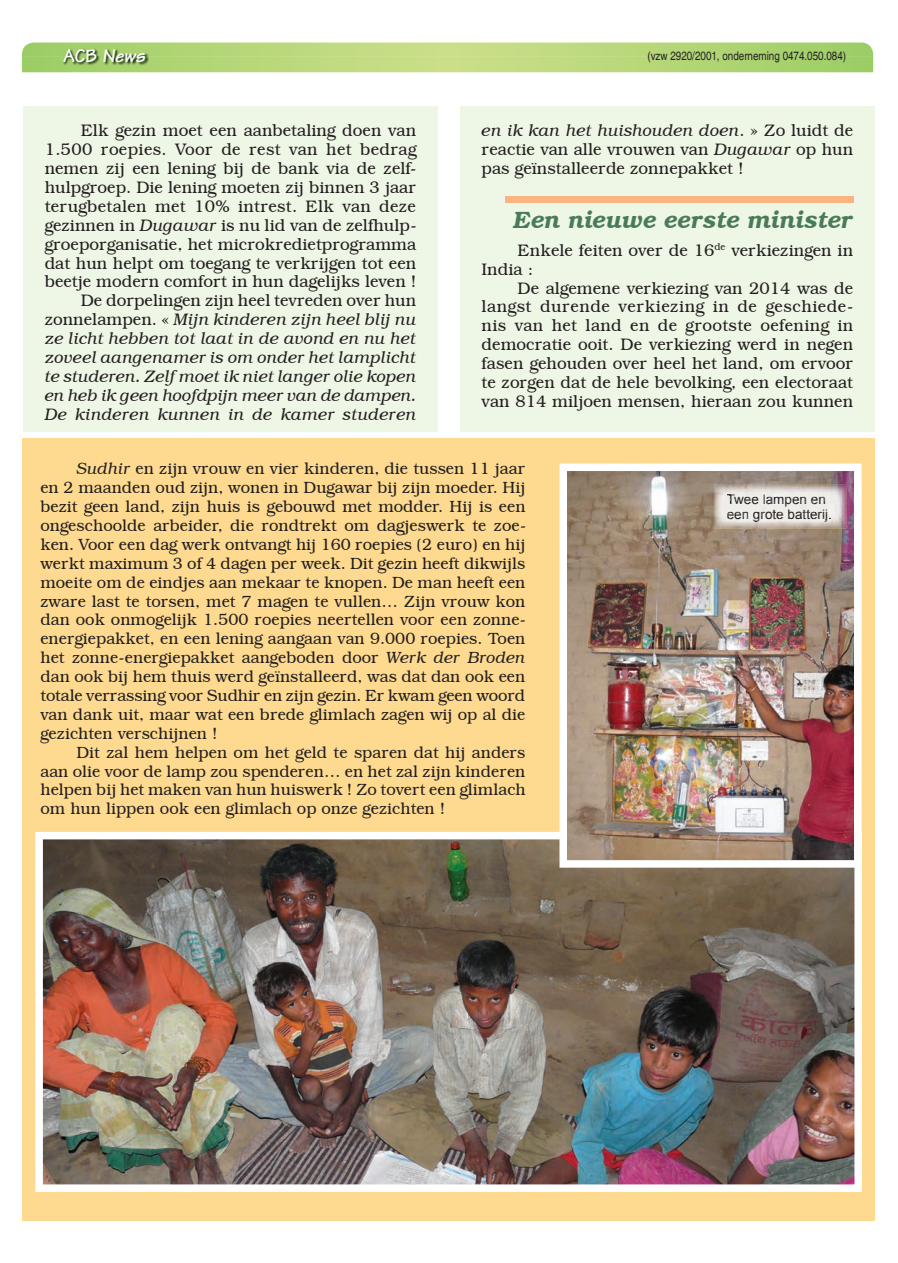
<style>
.page{position:relative;width:898px;height:1263px;background:#fff}
.page>*{position:absolute;margin:0;border:0;box-sizing:border-box;transform-origin:0 0}
.t1{font:italic 600 24px "Bookman IT Cby BT";color:#4a7b58}
.t2{font:italic 700 19.5px "Tekton";color:#fff}
.t3{font:300 16.95px/18.9px "Bookman IT Cby BT";color:#231f20;text-align:justify}
.t4{font:300 16.5px/18.9px "Bookman IT Cby BT";color:#231f20;text-align:justify}
.t5{font:13.5px/15px "Arial";color:#1f1b1b}
.t6{font:condensed 12px "Helvetica";color:#231f20}
.s1{font-style:normal}
.s2{font-style:italic}
.s3{color:#201b1d}
.s4{color:#1f1a1c}
.s5{color:#1f1b1c}
.s6{color:#1f1a1b}
</style>
<div class="page">
<svg style="left:22px;top:43px;width:850px;height:29px;background:#b5d678"></svg>
<img style="left:63px;top:49px;width:85px;height:16px">
<div style="left:22px;top:438px;width:852px;height:782px;background:#feda90"></div>
<div style="left:460px;top:106px;width:414px;height:326px;background:#eef6e5"></div>
<div style="left:505px;top:197px;width:348px;height:6px;background:#fab381"></div>
<div style="left:23px;top:106px;width:414px;height:326px;background:#eef6e5"></div>
<img style="left:35px;top:832px;width:826px;height:360px">
<img style="left:559px;top:463px;width:302px;height:405px">
<img style="left:713px;top:485px;width:132px;height:43px">
<img style="left:726px;top:494px;width:99px;height:13px">
<img style="left:727px;top:509px;width:103px;height:13px">
<p class="t2" style="left:63px;top:43px;width:84px"><span class="s1">ACB</span> News</p>
<p class="t6" style="left:647px;top:49px;width:200px">(vzw 2920/2001, onderneming 0474.050.084)</p>
<p class="t3" style="left:45px;top:121px;width:373px;text-align:right">Elk gezin moet een aanbetaling doen van 1.500 roepies. Voor de rest van het bedrag nemen zij een lening bij de bank via de zelf&shy;hulpgroep. Die lening moeten zij binnen 3 jaar terugbetalen met 10% intrest. Elk van deze gezinnen in <span class="s2">Dugawar</span> is nu lid van de zelfhulp&shy;groeporganisatie, het microkredietprogramma dat hun helpt om toegang te verkrijgen tot een beetje modern comfort in hun dagelijks leven !<br>De dorpelingen zijn heel tevreden over hun zonnelampen. « <span class="s2">Mijn kinderen zijn heel blij nu ze licht hebben tot laat in de avond en nu het zoveel aangenamer is om onder het lamplicht te studeren. Zelf moet ik niet langer olie kopen en heb ik geen hoofdpijn meer van de dampen.<br>De kinderen kunnen in de kamer studeren</span></p>
<p class="t3" style="left:481px;top:121px;width:373px"><span class="s2">en ik kan het huishouden doen</span>. » Zo luidt de reactie van alle vrouwen van <span class="s2">Dugawar</span> op hun pas geïnstalleerde zonnepakket !</p>
<h1 class="t1" style="left:513px;top:205px;width:341px">Een nieuwe eerste minister</h1>
<p class="t3" style="left:481px;top:240px;width:373px;text-indent:36px">Enkele feiten over de 16<sup>de</sup> verkiezingen in<br>India :</p>
<p class="t3" style="left:481px;top:278px;width:373px;text-indent:36px">De algemene verkiezing van 2014 was de langst durende verkiezing in de geschiede&shy;nis van het land en de grootste oefening in democratie ooit. De verkiezing werd in negen fasen gehouden over heel het land, om ervoor te zorgen dat de hele bevolking, een electoraat van 814 miljoen mensen, hieraan zou kunnen</p>
<p class="t4" style="left:40px;top:459px;width:486px;text-indent:36px"><span class="s2">Sudhir</span> en zijn vrouw en vier kinderen, die tussen 11 jaar en 2 maanden oud zijn, wonen in Dugawar bij zijn moeder. Hij bezit geen land, zijn huis is gebouwd met modder. Hij is een ongeschoolde arbeider, die rondtrekt om dagjeswerk te zoe&shy;ken. Voor een dag werk ontvangt hij 160 roepies (2 euro) en hij werkt maximum 3 of 4 dagen per week. Dit gezin heeft dikwijls moeite om de eindjes aan mekaar te knopen. De man heeft een zware last te torsen, met 7 magen te vullen… Zijn vrouw kon dan ook onmogelijk 1.500 roepies neertellen voor een zonne&shy;energiepakket, en een lening aangaan van 9.000 roepies. Toen het zonne-energiepakket aangeboden door <span class="s2">Werk der Broden </span>dan ook bij hem thuis werd geïnstalleerd, was dat dan ook een totale verrassing voor Sudhir en zijn gezin. Er kwam geen woord van dank uit, maar wat een brede glimlach zagen wij op al die gezichten verschijnen !</p>
<p class="t4" style="left:40px;top:743px;width:486px;text-indent:36px">Dit zal hem helpen om het geld te sparen dat hij anders aan olie voor de lamp zou spenderen… en het zal zijn kinderen helpen bij het maken van hun huiswerk ! Zo tovert een glimlach om hun lippen ook een glimlach op onze gezichten !</p>
<p class="t5" style="left:726px;top:492px;width:107px"><span class="s3">T</span>wee <span class="s4">l</span>am<span class="s5">pe</span><span class="s4">n</span> en een grote ba<span class="s6">tt</span><span class="s5">er</span>ij<span class="s6">.</span></p>
</div>
